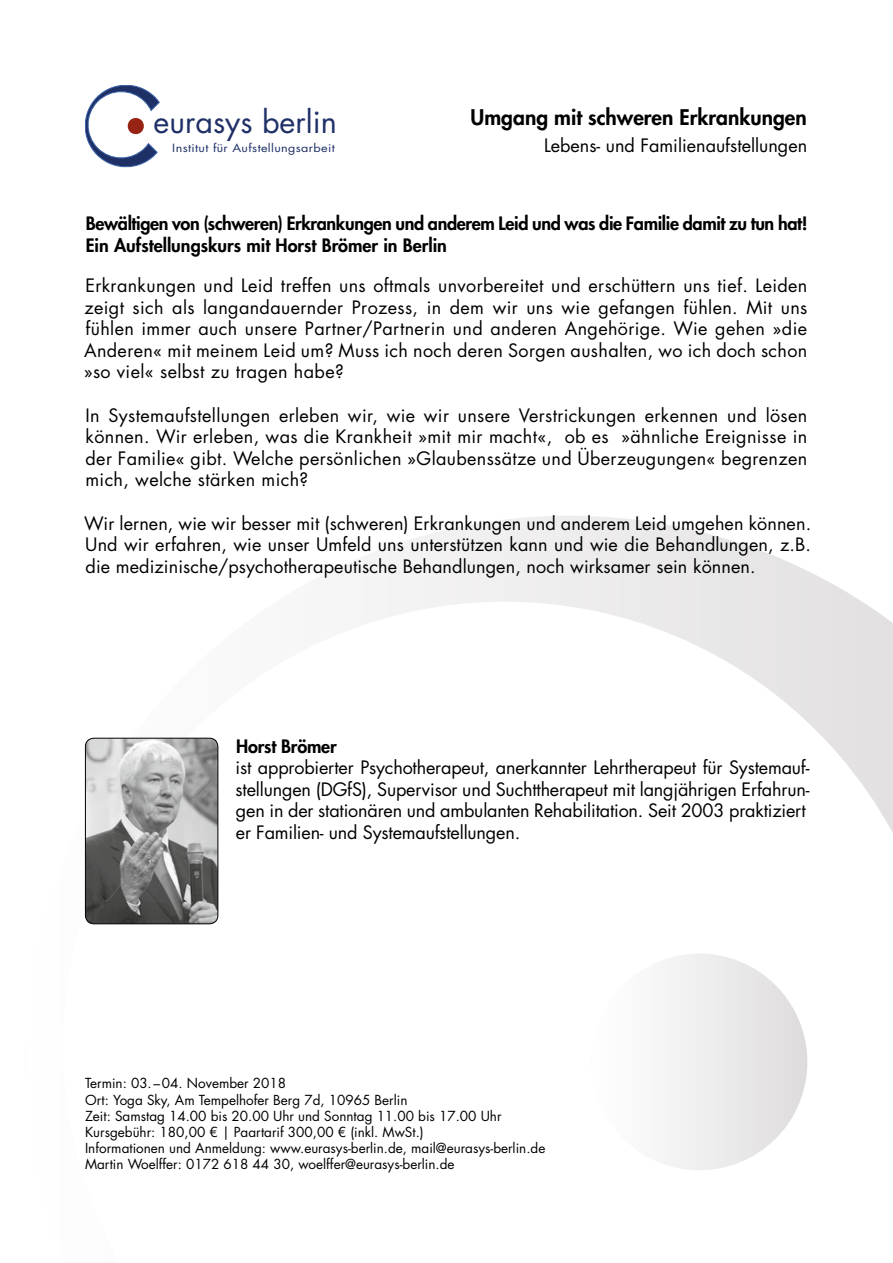
<style>
.page{position:relative;width:893px;height:1263px;background:#fff}
.page>*{position:absolute;margin:0;border:0;box-sizing:border-box;transform-origin:0 0}
.t1{font:30.6px "Futura Std";color:#1f3067}
.t2{font:800 21px "Futura Std";color:#000}
.t3{font:18px/21.6px "Futura Std";letter-spacing:-.01em;color:#000;text-align:justify}
.t4{font:800 18px/21.6px "Futura Std";letter-spacing:-.02em;color:#000}
.t5{font:13.5px/16.2px "Futura Std";color:#000}
.t6{font:11.1px "Futura Std";letter-spacing:.03em;color:#1f3067;scale:1.14 1}
</style>
<div class="page">
<img style="left:181px;top:737px;width:31px;height:1px">
<img style="left:353px;top:621px;width:23px;height:3px">
<img style="left:717px;top:656px;width:53px;height:34px">
<img style="left:812px;top:726px;width:27px;height:29px">
<img style="left:84px;top:767px;width:27px;height:158px">
<img style="left:784px;top:995px;width:24px;height:134px">
<svg style="left:85px;top:85px;width:75px;height:83px"></svg>
<img style="left:85px;top:738px;width:133px;height:186px">
<div style="left:85px;top:738px;width:133px;height:186px;border:1px solid #000;border-radius:9px"></div>
<h1 class="t1" style="left:154px;top:102px;width:185px">eurasys berlin</h1>
<p class="t6" style="left:172px;top:141px;width:144px">Institut für Aufstellungsarbeit</p>
<p class="t2" style="left:471px;top:104px;width:338px">Umgang mit schweren Erkrankungen</p>
<p class="t3" style="left:544px;top:135px;width:265px">Lebens- und Familienaufstellungen</p>
<p class="t4" style="left:86px;top:212px;width:723px">Bewältigen von (schweren) Erkrankungen und anderem Leid und was die Familie damit zu tun hat!<br>Ein Aufstellungskurs mit Horst Brömer in Berlin</p>
<p class="t3" style="left:84px;top:275px;width:725px">Erkrankungen und Leid treffen uns oftmals unvorbereitet und erschüttern uns tief. Leiden zeigt sich als langandauernder Prozess, in dem wir uns wie gefangen fühlen. Mit uns fühlen immer auch unsere Partner/Partnerin und anderen Angehörige. Wie gehen »die Anderen« mit meinem Leid um? Muss ich noch deren Sorgen aushalten, wo ich doch schon »so viel« selbst zu tragen habe?</p>
<p class="t3" style="left:85px;top:404px;width:723px">In Systemaufstellungen erleben wir, wie wir unsere Verstrickungen erkennen und lösen können. Wir erleben, was die Krankheit »mit mir macht«, ob es »ähnliche Ereignisse in der Familie« gibt. Welche persönlichen »Glaubenssätze und Überzeugungen« begrenzen mich, welche stärken mich?</p>
<p class="t3" style="left:84px;top:512px;width:728px">Wir lernen, wie wir besser mit (schweren) Erkrankungen und anderem Leid umgehen können.<br>Und wir erfahren, wie unser Umfeld uns unterstützen kann und wie die Behandlungen, z.B. die medizinische/psychotherapeutische Behandlungen, noch wirksamer sein können.</p>
<p class="t4" style="left:236px;top:735px;width:102px">Horst Brömer</p>
<p class="t3" style="left:236px;top:757px;width:575px;text-align:left">ist approbierter Psychotherapeut, anerkannter Lehrtherapeut für Systemauf&shy;stellungen (DGfS), Supervisor und Suchttherapeut mit langjährigen Erfahrun&shy;gen in der stationären und ambulanten Rehabilitation. Seit 2003 praktiziert er Familien- und Systemaufstellungen.</p>
<p class="t5" style="left:85px;top:1075px;width:462px">Termin: 03.–04. November 2018<br>Ort: Yoga Sky, Am Tempelhofer Berg 7d, 10965 Berlin<br>Zeit: Samstag 14.00 bis 20.00 Uhr und Sonntag 11.00 bis 17.00 Uhr Kursgebühr: 180,00 € | Paartarif 300,00 € (inkl. MwSt.)<br>Informationen und Anmeldung: www.eurasys-berlin.de, mail@eurasys-berlin.de Martin Woelffer: 0172 618 44 30, woelffer@eurasys-berlin.de</p>
</div>
